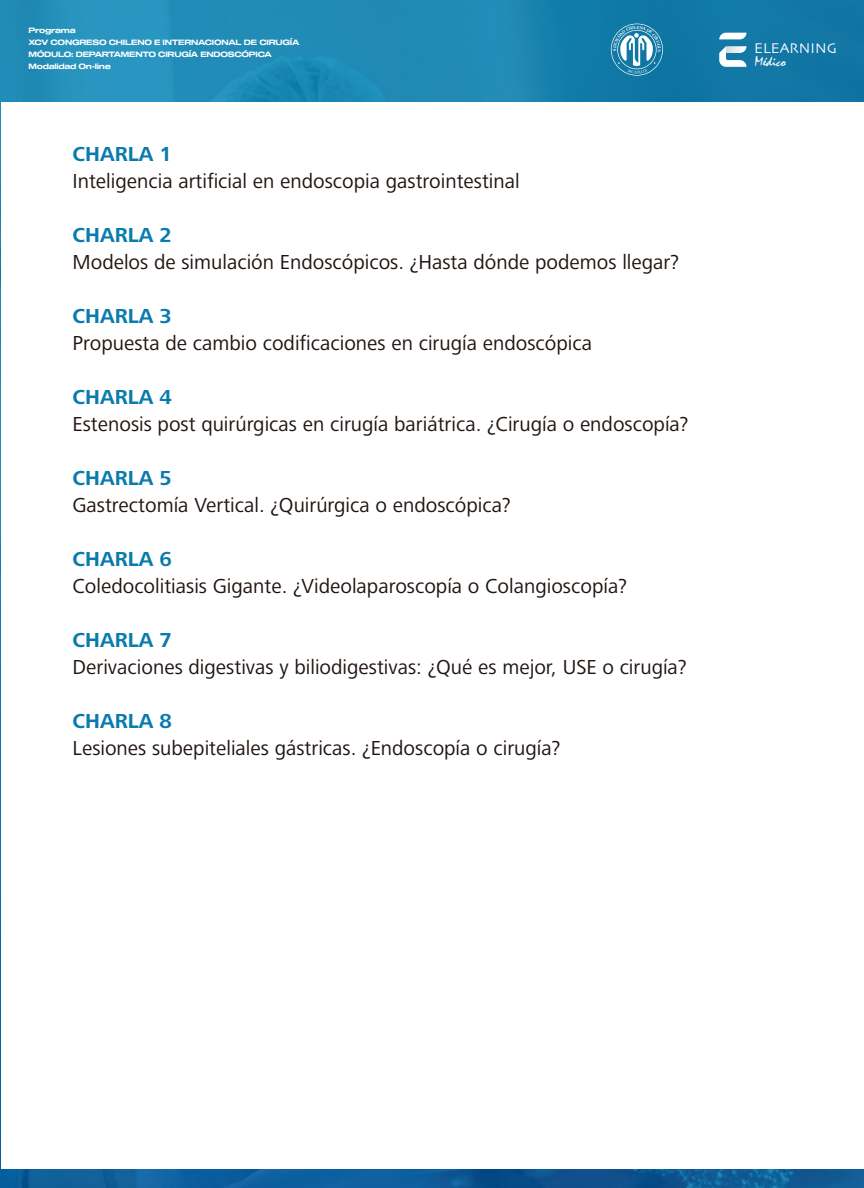
<style>
.page{position:relative;width:864px;height:1188px;background:#fff}
.page>*{position:absolute;margin:0;border:0;box-sizing:border-box;transform-origin:0 0}
.t1{font:21px "Frutiger Next LT";color:#1f1410}
.t2{font:700 21px "Frutiger Next LT";color:#0a7bac}
.t3{font:14.7px "Skia";color:#fff}
.t4{font:14.1px "Mistral";color:#fff}
.t5{font:7.5px/12px "Sequel 100 Black 65";letter-spacing:-.04em;color:#fff}
</style>
<div class="page">
<img style="left:0;top:0;width:864px;height:1188px">
<div style="left:1px;top:102px;width:863px;height:1066px;background:#fff"></div>
<svg style="left:719px;top:33px;width:27px;height:6px"></svg>
<svg style="left:719px;top:46px;width:27px;height:21px"></svg>
<svg style="left:611px;top:24px;width:52px;height:52px"></svg>
<p class="t5" style="left:29px;top:25px;width:272px">Programa<br>XCV CONGRESO CHILENO E INTERNACIONAL DE CIRUGÍA<br>MÓDULO: DEPARTAMENTO CIRUGÍA ENDOSCÓPICA<br>Modalidad On-line</p>
<p class="t2" style="left:73px;top:142px;width:101px">CHARLA 1</p>
<p class="t1" style="left:73px;top:169px;width:449px">Inteligencia artificial en endoscopia gastrointestinal</p>
<p class="t2" style="left:73px;top:223px;width:101px">CHARLA 2</p>
<p class="t1" style="left:73px;top:250px;width:608px">Modelos de simulación Endoscópicos. ¿Hasta dónde podemos llegar?</p>
<p class="t2" style="left:73px;top:304px;width:101px">CHARLA 3</p>
<p class="t1" style="left:73px;top:331px;width:521px">Propuesta de cambio codificaciones en cirugía endoscópica</p>
<p class="t2" style="left:73px;top:385px;width:101px">CHARLA 4</p>
<p class="t1" style="left:73px;top:412px;width:617px">Estenosis post quirúrgicas en cirugía bariátrica. ¿Cirugía o endoscopía?</p>
<p class="t2" style="left:73px;top:466px;width:101px">CHARLA 5</p>
<p class="t1" style="left:73px;top:493px;width:440px">Gastrectomía Vertical. ¿Quirúrgica o endoscópica?</p>
<p class="t2" style="left:73px;top:547px;width:101px">CHARLA 6</p>
<p class="t1" style="left:73px;top:574px;width:556px">Coledocolitiasis Gigante. ¿Videolaparoscopía o Colangioscopía?</p>
<p class="t2" style="left:73px;top:628px;width:101px">CHARLA 7</p>
<p class="t1" style="left:73px;top:655px;width:615px">Derivaciones digestivas y biliodigestivas: ¿Qué es mejor, USE o cirugía?</p>
<p class="t2" style="left:73px;top:709px;width:101px">CHARLA 8</p>
<p class="t1" style="left:73px;top:736px;width:489px">Lesiones subepiteliales gástricas. ¿Endoscopía o cirugía?</p>
<p class="t3" style="left:754px;top:39px;width:84px">ELEARNING</p>
<p class="t4" style="left:755px;top:54px;width:32px">Médico</p>
</div>
